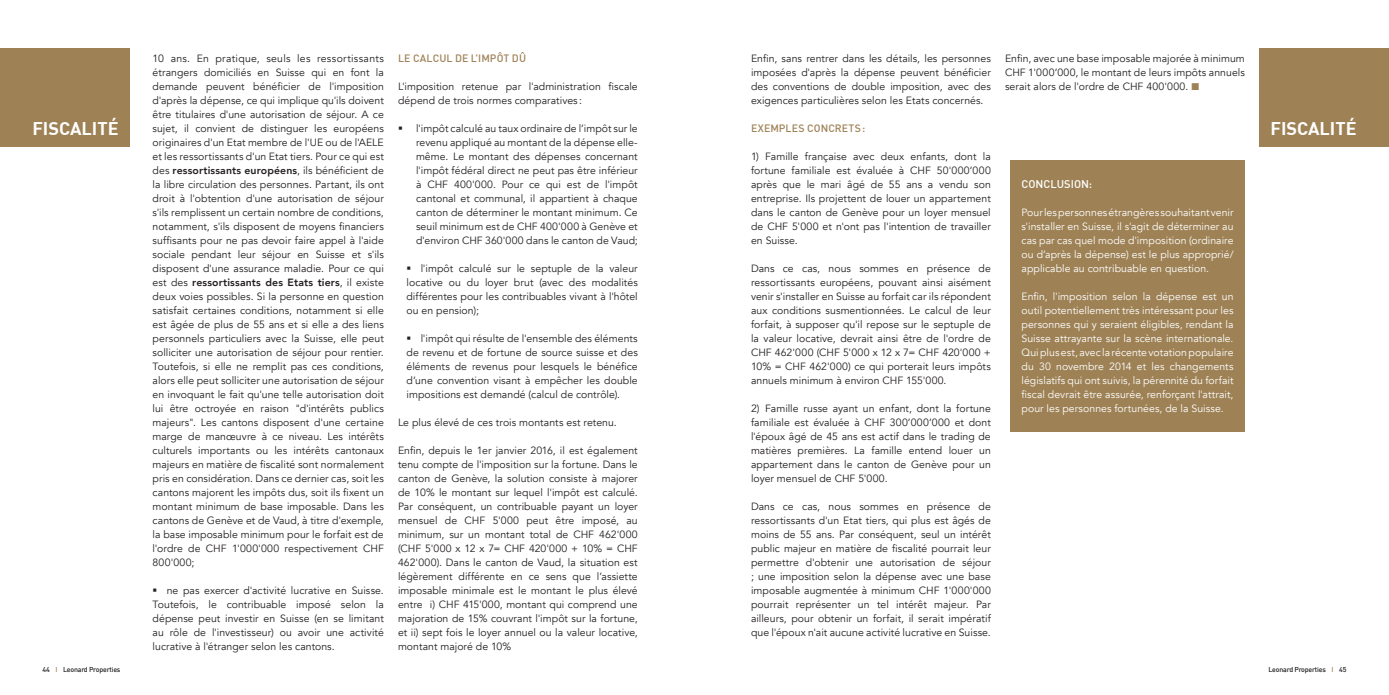
<style>
.page{position:relative;width:1389px;height:695px;background:#fff}
.page>*{position:absolute;margin:0;border:0;box-sizing:border-box;transform-origin:0 0}
.t1{font:700 18px "DIN";color:#fff}
.t2{font:500 11px "DIN";color:#fff}
.t3{font:10.5px/14px "Avenir";letter-spacing:.005em;color:#231f20;text-align:justify}
.t4{font:10.5px/14px "Avenir";letter-spacing:.005em;color:#fff;text-align:justify}
.t5{font:500 10.5px "DIN";letter-spacing:.01em;color:#9e8256}
.t6{font:500 7px "DIN";letter-spacing:-.03em;color:#231f20}
.s1{font-weight:800}
.s2{color:#9e8256}
</style>
<div class="page">
<div style="left:0;top:48px;width:130px;height:98px;background:#9e8256"></div>
<div style="left:1259px;top:48px;width:130px;height:98px;background:#9e8256"></div>
<div style="left:1010px;top:160px;width:235px;height:272px;background:#9e8256"></div>
<p class="t5" style="left:398px;top:51px;width:130px">LE CALCUL DE L'IMPÔT DÛ</p>
<p class="t3" style="left:398px;top:79px;width:241px">L'imposition retenue par l'administration fiscale dépend de trois normes comparatives :</p>
<p class="t3" style="left:416px;top:121px;width:223px">l'impôt calculé au taux ordinaire de l’impôt sur le revenu appliqué au montant de la dépense elle&shy;même. Le montant des dépenses concernant l'impôt fédéral direct ne peut pas être inférieur à CHF 400'000. Pour ce qui est de l'impôt cantonal et communal, il appartient à chaque canton de déterminer le montant minimum. Ce seuil minimum est de CHF 400'000 à Genève et d'environ CHF 360'000 dans le canton de Vaud;</p>
<p class="t3" style="left:407px;top:261px;width:233px;text-indent:14px">l'impôt calculé sur le septuple de la valeur locative ou du loyer brut (avec des modalités différentes pour les contribuables vivant à l'hôtel ou en pension);</p>
<p class="t3" style="left:407px;top:331px;width:233px;text-indent:14px">l'impôt qui résulte de l'ensemble des éléments de revenu et de fortune de source suisse et des éléments de revenus pour lesquels le bénéfice d’une convention visant à empêcher les double impositions est demandé (calcul de contrôle).</p>
<p class="t3" style="left:398px;top:415px;width:220px">Le plus élevé de ces trois montants est retenu.</p>
<p class="t3" style="left:398px;top:443px;width:241px">Enfin, depuis le 1er janvier 2016, il est également tenu compte de l'imposition sur la fortune. Dans le canton de Genève, la solution consiste à majorer de 10% le montant sur lequel l'impôt est calculé.<br>Par conséquent, un contribuable payant un loyer mensuel de CHF 5'000 peut être imposé, au minimum, sur un montant total de CHF 462'000 (CHF 5'000 x 12 x 7= CHF 420'000 + 10% = CHF 462'000). Dans le canton de Vaud, la situation est légèrement différente en ce sens que l’assiette imposable minimale est le montant le plus élevé entre i) CHF 415'000, montant qui comprend une majoration de 15% couvrant l'impôt sur la fortune, et ii) sept fois le loyer annuel ou la valeur locative, montant majoré de 10%</p>
<p class="t3" style="left:1005px;top:51px;width:241px">Enfin, avec une base imposable majorée à minimum CHF 1'000’000, le montant de leurs impôts annuels serait alors de l'ordre de CHF 400'000.</p>
<p class="t3" style="left:751px;top:51px;width:241px">Enfin, sans rentrer dans les détails, les personnes imposées d'après la dépense peuvent bénéficier des conventions de double imposition, avec des exigences particulières selon les Etats concernés.</p>
<p class="t5" style="left:751px;top:121px;width:116px">EXEMPLES CONCRETS:</p>
<p class="t3" style="left:751px;top:149px;width:241px">1) Famille française avec deux enfants, dont la fortune familiale est évaluée à CHF 50'000’000 après que le mari âgé de 55 ans a vendu son entreprise. Ils projettent de louer un appartement dans le canton de Genève pour un loyer mensuel de CHF 5'000 et n'ont pas l'intention de travailler en Suisse.</p>
<p class="t3" style="left:751px;top:261px;width:241px">Dans ce cas, nous sommes en présence de ressortissants européens, pouvant ainsi aisément venir s'installer en Suisse au forfait car ils répondent aux conditions susmentionnées. Le calcul de leur forfait, à supposer qu'il repose sur le septuple de la valeur locative, devrait ainsi être de l'ordre de CHF 462'000 (CHF 5'000 x 12 x 7= CHF 420'000 + 10% = CHF 462'000) ce qui porterait leurs impôts annuels minimum à environ CHF 155'000.</p>
<p class="t3" style="left:751px;top:401px;width:241px">2) Famille russe ayant un enfant, dont la fortune familiale est évaluée à CHF 300’000’000 et dont l'époux âgé de 45 ans est actif dans le trading de matières premières. La famille entend louer un appartement dans le canton de Genève pour un loyer mensuel de CHF 5'000.</p>
<p class="t3" style="left:751px;top:499px;width:241px">Dans ce cas, nous sommes en présence de ressortissants d'un Etat tiers, qui plus est âgés de moins de 55 ans. Par conséquent, seul un intérêt public majeur en matière de fiscalité pourrait leur permettre d'obtenir une autorisation de séjour ; une imposition selon la dépense avec une base imposable augmentée à minimum CHF 1'000'000 pourrait représenter un tel intérêt majeur. Par ailleurs, pour obtenir un forfait, il serait impératif que l'époux n'ait aucune activité lucrative en Suisse.</p>
<p class="t3" style="left:153px;top:52px;width:233px">10 ans. En pratique, seuls les ressortissants étrangers domiciliés en Suisse qui en font la demande peuvent bénéficier de l'imposition d'après la dépense, ce qui implique qu'ils doivent être titulaires d'une autorisation de séjour. A ce sujet, il convient de distinguer les européens originaires d'un Etat membre de l'UE ou de l'AELE et les ressortissants d'un Etat tiers. Pour ce qui est des <span class="s1">ressortissants européens</span>, ils bénéficient de la libre circulation des personnes. Partant, ils ont droit à l'obtention d'une autorisation de séjour s'ils remplissent un certain nombre de conditions, notamment, s'ils disposent de moyens financiers suffisants pour ne pas devoir faire appel à l'aide sociale pendant leur séjour en Suisse et s'ils disposent d'une assurance maladie. Pour ce qui est des <span class="s1">ressortissants des Etats tiers</span>, il existe deux voies possibles. Si la personne en question satisfait certaines conditions, notamment si elle est âgée de plus de 55 ans et si elle a des liens personnels particuliers avec la Suisse, elle peut solliciter une autorisation de séjour pour rentier.<br>Toutefois, si elle ne remplit pas ces conditions, alors elle peut solliciter une autorisation de séjour en invoquant le fait qu'une telle autorisation doit lui être octroyée en raison "d'intérêts publics majeurs". Les cantons disposent d'une certaine marge de manœuvre à ce niveau. Les intérêts culturels importants ou les intérêts cantonaux majeurs en matière de fiscalité sont normalement pris en considération. Dans ce dernier cas, soit les cantons majorent les impôts dus, soit ils fixent un montant minimum de base imposable. Dans les cantons de Genève et de Vaud, à titre d'exemple, la base imposable minimum pour le forfait est de l'ordre de CHF 1'000'000 respectivement CHF 800'000;</p>
<p class="t3" style="left:153px;top:583px;width:233px;text-indent:14px">ne pas exercer d'activité lucrative en Suisse.<br>Toutefois, le contribuable imposé selon la dépense peut investir en Suisse (en se limitant au rôle de l'investisseur) ou avoir une activité lucrative à l'étranger selon les cantons.</p>
<h1 class="t1" style="left:32px;top:117px;width:88px">FISCALITÉ</h1>
<h1 class="t1" style="left:1270px;top:116px;width:88px">FISCALITÉ</h1>
<p class="t2" style="left:1022px;top:177px;width:72px">CONCLUSION:</p>
<p class="t4" style="left:1022px;top:206px;width:214px">Pour les personnes étrangères souhaitant venir s'installer en Suisse, il s'agit de déterminer au cas par cas quel mode d'imposition (ordinaire ou d’après la dépense) est le plus approprié/ applicable au contribuable en question.</p>
<p class="t4" style="left:1022px;top:290px;width:214px">Enfin, l'imposition selon la dépense est un outil potentiellement très intéressant pour les personnes qui y seraient éligibles, rendant la Suisse attrayante sur la scène internationale.<br>Qui plus est, avec la récente votation populaire du 30 novembre 2014 et les changements législatifs qui ont suivis, la pérennité du forfait fiscal devrait être assurée, renforçant l'attrait, pour les personnes fortunées, de la Suisse.</p>
<p class="t6" style="left:43px;top:665px;width:79px">44 <span class="s2">I</span> Leonard Properties</p>
<p class="t6" style="left:1269px;top:665px;width:79px">Leonard Properties <span class="s2">I</span> 45</p>
</div>
